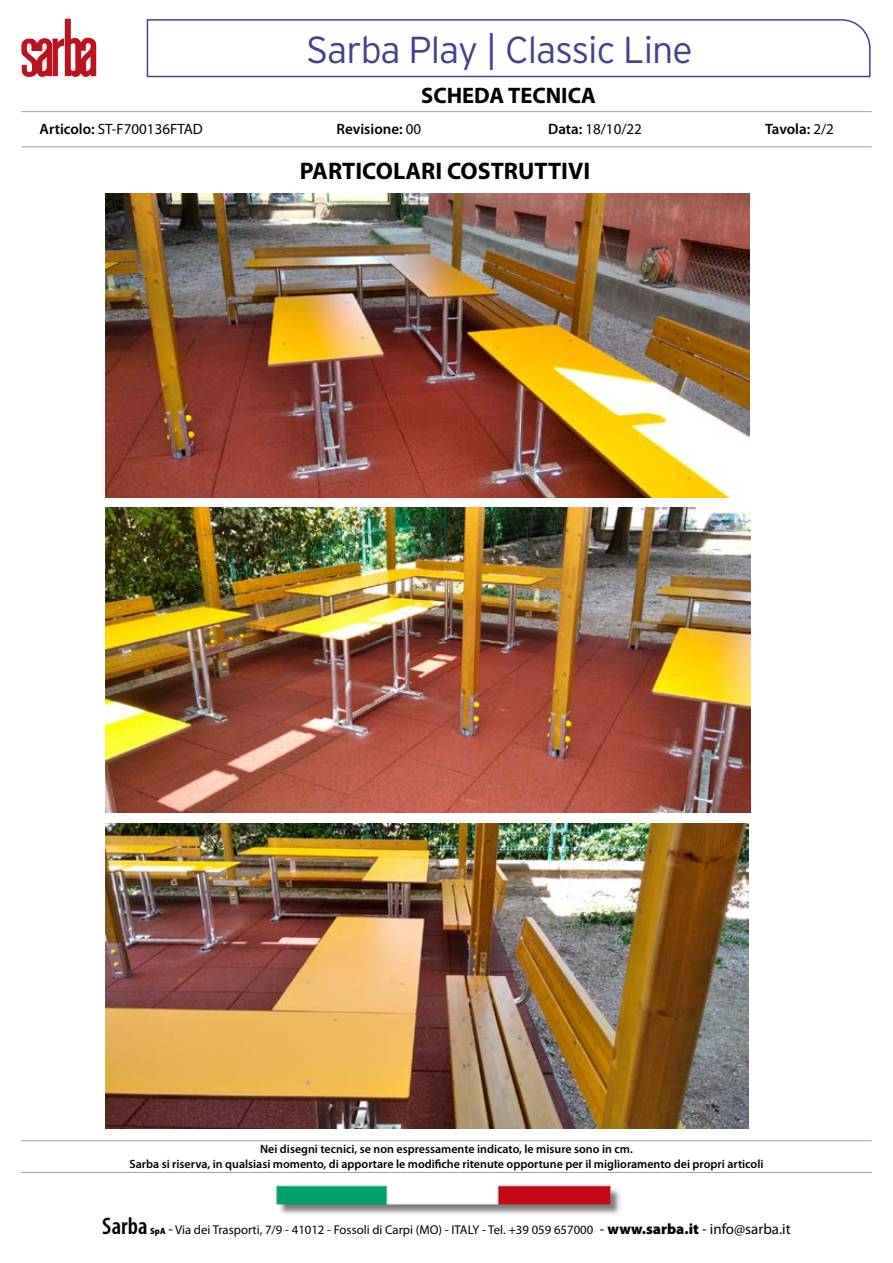
<style>
.page{position:relative;width:893px;height:1263px;background:#fff}
.page>*{position:absolute;margin:0;border:0;box-sizing:border-box;transform-origin:0 0}
.t1{font:300 37.5px "Interstate";letter-spacing:-.025em;color:#434291}
.t2{font:700 24px "Myriad Pro";color:#000}
.t3{font:600 condensed 24px "Myriad Pro";color:#000}
.t4{font:700 22.5px "Myriad Pro";color:#000}
.t5{font:15px "Myriad Pro";color:#000}
.t6{font:600 15px "Myriad Pro";color:#000}
.t7{font:12.75px "Myriad Pro";color:#000}
.t8{font:600 12px/14.4px "Myriad Pro";color:#000;text-align:center}
.s1{font-weight:600}
.s2{font-weight:400}
.s3{font-weight:900;font-stretch:semi-condensed;font-size:9px}
.s4{font-size:15px}
.s5{font-weight:900;font-size:15px}
</style>
<div class="page">
<img style="left:105px;top:193px;width:645px;height:305px">
<img style="left:105px;top:507px;width:645px;height:305px">
<img style="left:105px;top:824px;width:644px;height:304px">
<svg style="left:21px;top:19px;width:75px;height:58px"></svg>
<img style="left:276px;top:1185px;width:345px;height:29px">
<hr style="left:21px;top:111px;width:851px;height:1px;background:#9c9e9f">
<hr style="left:21px;top:146px;width:851px;height:1px;background:#9c9e9f">
<hr style="left:21px;top:1172px;width:851px;height:1px;background:#9c9e9f">
<hr style="left:21px;top:1140px;width:851px;height:1px;background:#9c9e9f">
<svg style="left:146px;top:19px;width:725px;height:59px"></svg>
<h1 class="t1" style="left:306px;top:29px;width:388px">Sarba Play | Classic Line</h1>
<h3 class="t4" style="left:421px;top:81px;width:176px">SCHEDA TECNICA</h3>
<p class="t5" style="left:40px;top:120px;width:165px"><span class="s1">Articolo:</span> ST-F700136FTAD</p>
<p class="t6" style="left:336px;top:120px;width:86px">Revisione: <span class="s2">00</span></p>
<p class="t5" style="left:548px;top:120px;width:95px"><span class="s1">Data:</span> 18/10/22</p>
<p class="t6" style="left:765px;top:120px;width:70px">Tavola: <span class="s2">2/2</span></p>
<h2 class="t2" style="left:300px;top:155px;width:292px">PARTICOLARI COSTRUTTIVI</h2>
<p class="t8" style="left:129px;top:1142px;width:635px">Nei disegni tecnici, se non espressamente indicato, le misure sono in cm.<br>Sarba si riserva, in qualsiasi momento, di apportare le modifiche ritenute opportune per il miglioramento dei propri articoli</p>
<h2 class="t3" style="left:102px;top:1211px;width:47px">Sarba</h2>
<p class="t7" style="left:150px;top:1222px;width:642px"><span class="s3">SpA</span> <span class="s4">-</span> Via dei Trasporti, 7/9 - 41012 - Fossoli di Carpi (MO) - ITALY - Tel. +39 059 657000 <span class="s4">-</span> <span class="s5">www.sarba.it</span> <span class="s4">- info@sarba.it</span></p>
</div>
